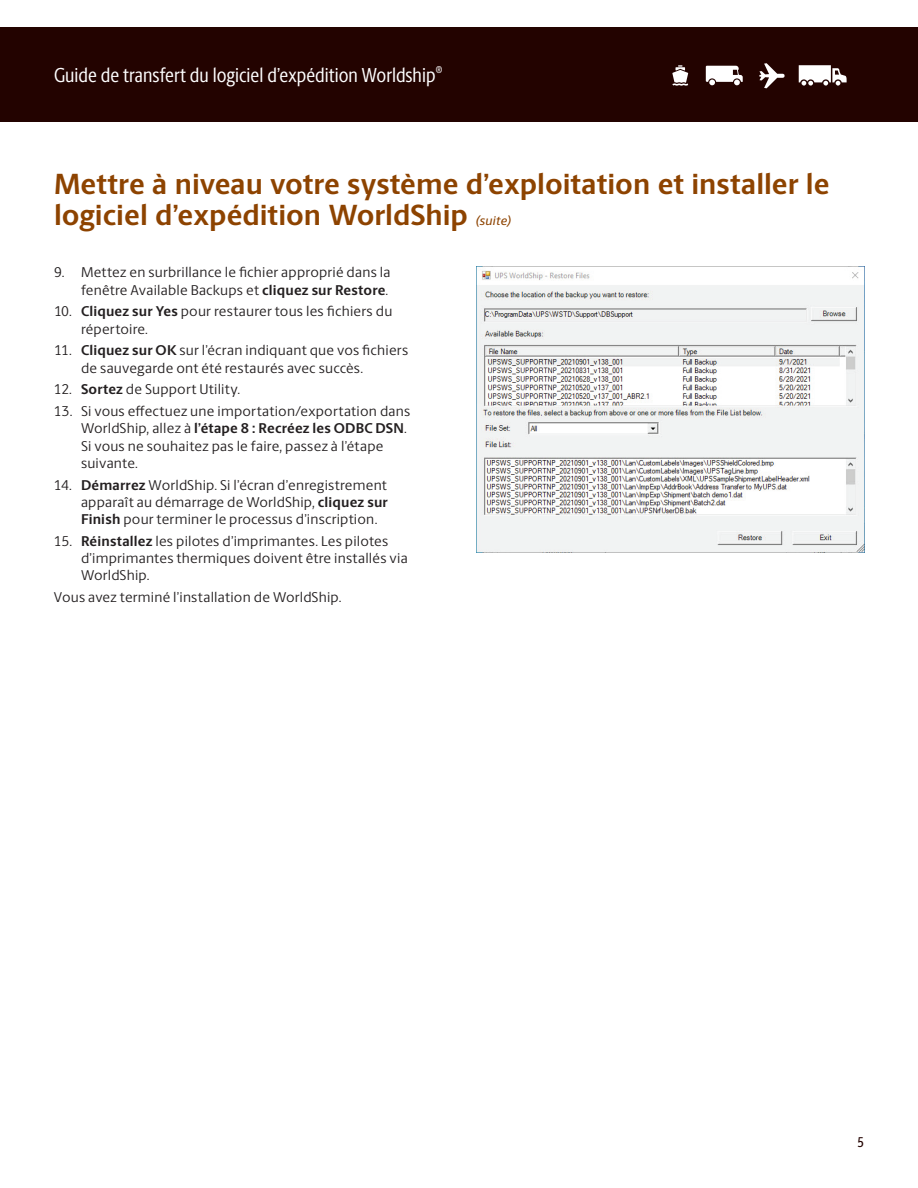
<style>
.page{position:relative;width:918px;height:1188px;background:#fff}
.page>*{position:absolute;margin:0;border:0;box-sizing:border-box;transform-origin:0 0}
.t1{font:700 29.25px/30.8px "UPS Berlingske Sans";color:#8d4300}
.t2{font:20.25px "UPS Berlingske Sans Cn";color:#fff}
.t3{font:14.25px/17.2px "UPS Berlingske Sans";letter-spacing:.015em;color:#231f20}
.t4{font:500 14.25px "UPS Berlingske Sans Cn";color:#230300}
.t5{font:italic 500 12.75px "UPS Berlingske Sans";letter-spacing:.02em;color:#8d4300}
.s1{font-weight:700}
</style>
<div class="page">
<div style="left:0;top:27px;width:918px;height:95px;background:#230300"></div>
<svg style="left:672px;top:65px;width:16px;height:21px"></svg>
<svg style="left:706px;top:66px;width:37px;height:20px"></svg>
<svg style="left:759px;top:63px;width:26px;height:25px"></svg>
<svg style="left:799px;top:65px;width:48px;height:21px"></svg>
<img style="left:477px;top:270px;width:387px;height:283px">
<h2 class="t2" style="left:54px;top:61px;width:390px">Guide de transfert du logiciel d’expédition Worldship<sup>®</sup></h2>
<h1 class="t1" style="left:54px;top:168px;width:777px">Mettre à niveau votre système d’exploitation et installer le logiciel d’expédition WorldShip</h1>
<p class="t5" style="left:475px;top:211px;width:38px">(suite)</p>
<p class="t3" style="left:54px;top:263px;width:338px;text-align:right">9. Mettez en surbrillance le fichier approprié dans la fenêtre Available Backups et <span class="s1">cliquez sur Restore</span>.</p>
<p class="t3" style="left:81px;top:302px;width:313px;text-indent:-27px">10. <span class="s1">Cliquez sur Yes</span> pour restaurer tous les fichiers du répertoire.</p>
<p class="t3" style="left:81px;top:341px;width:329px;text-indent:-27px">11. <span class="s1">Cliquez sur OK</span> sur l’écran indiquant que vos fichiers de sauvegarde ont été restaurés avec succès.</p>
<p class="t3" style="left:54px;top:380px;width:188px">12. <span class="s1">Sortez</span> de Support Utility.</p>
<p class="t3" style="left:81px;top:402px;width:331px;text-indent:-27px">13. Si vous effectuez une importation/exportation dans WorldShip, allez à <span class="s1">l’étape 8 : Recréez les ODBC DSN</span>.<br>Si vous ne souhaitez pas le faire, passez à l’étape suivante.</p>
<p class="t3" style="left:81px;top:475px;width:308px;text-align:justify;text-indent:-27px">14. <span class="s1">Démarrez</span> WorldShip. Si l’écran d’enregistrement apparaît au démarrage de WorldShip, <span class="s1">cliquez sur Finish</span> pour terminer le processus d’inscription.</p>
<p class="t3" style="left:81px;top:532px;width:328px;text-indent:-27px">15. <span class="s1">Réinstallez</span> les pilotes d’imprimantes. Les pilotes d’imprimantes thermiques doivent être installés via<br>WorldShip.</p>
<p class="t3" style="left:54px;top:588px;width:289px">Vous avez terminé l’installation de WorldShip.</p>
<p class="t4" style="left:858px;top:1132px;width:8px">5</p>
</div>
